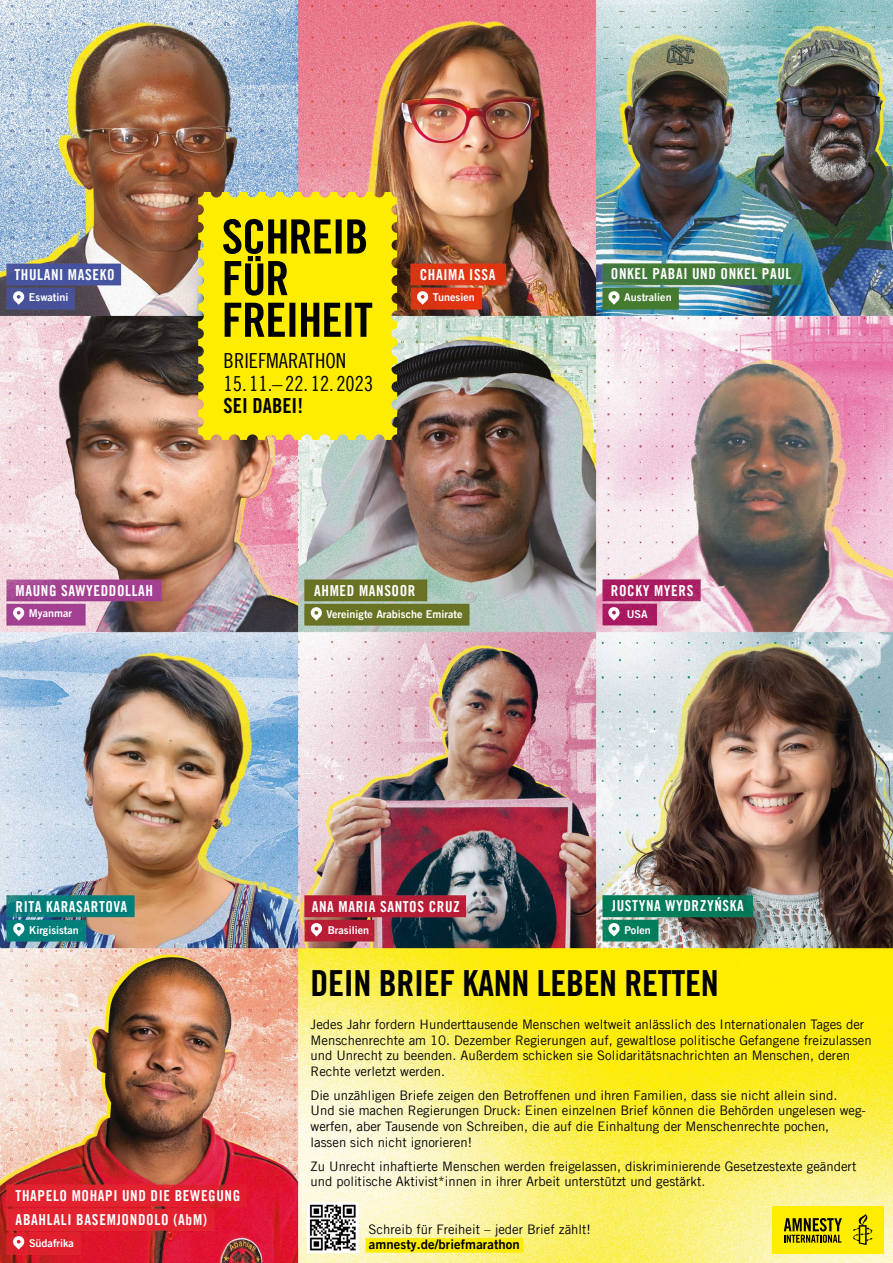
<style>
.page{position:relative;width:893px;height:1263px;background:#fff}
.page>*{position:absolute;margin:0;border:0;box-sizing:border-box;transform-origin:0 0}
.t1{font:36px "Amnesty Trade Gothic Bd Cn 20";letter-spacing:-.01em;color:#000}
.t2{font:20.7px "Amnesty Trade Gothic Cn 18";color:#000}
.t3{font:20.7px "Amnesty Trade Gothic Bd Cn 20";color:#000}
.t4{font:15.15px/24.2px "Amnesty Trade Gothic Bd Cn 20";letter-spacing:.04em;color:#fff}
.t5{font:13.12px/15.8px "Amnesty Trade Gothic";color:#000}
.t6{font:13.12px "Amnesty Trade Gothic Bd 2";letter-spacing:.005em;color:#000}
.t7{font:10.8px "Amnesty Trade Gothic Bd 2";color:#fff}
</style>
<div class="page">
<img style="left:0;top:0;width:893px;height:1263px">
<svg style="left:198px;top:192px;width:199px;height:248px;background:#f7e409"></svg>
<svg style="left:225px;top:303px;width:147px;height:34px;background:#7f7500"></svg>
<svg style="left:223px;top:219px;width:143px;height:77px;background:#a69b00"></svg>
<div style="left:773px;top:1207px;width:111px;height:47px;background:#ffed00"></div>
<svg style="left:853px;top:1214px;width:20px;height:31px"></svg>
<svg style="left:784px;top:1218px;width:58px;height:25px"></svg>
<img style="left:308px;top:1202px;width:50px;height:50px">
<svg style="left:12px;top:291px;width:13px;height:14px"></svg>
<svg style="left:416px;top:291px;width:13px;height:14px"></svg>
<svg style="left:12px;top:607px;width:13px;height:14px"></svg>
<svg style="left:310px;top:607px;width:12px;height:14px"></svg>
<svg style="left:608px;top:291px;width:12px;height:14px"></svg>
<svg style="left:608px;top:606px;width:12px;height:15px"></svg>
<svg style="left:608px;top:922px;width:12px;height:14px"></svg>
<svg style="left:310px;top:922px;width:13px;height:14px"></svg>
<svg style="left:13px;top:1235px;width:12px;height:14px"></svg>
<svg style="left:13px;top:922px;width:12px;height:14px"></svg>
<p class="t4" style="left:14px;top:262px;width:102px">THULANI MASEKO</p>
<p class="t7" style="left:29px;top:291px;width:41px">Eswatini</p>
<p class="t4" style="left:16px;top:578px;width:139px">MAUNG SAWYEDDOLLAH</p>
<p class="t7" style="left:29px;top:607px;width:45px">Myanmar</p>
<h2 class="t2" style="left:224px;top:348px;width:124px">BRIEFMARATHON</h2>
<h2 class="t2" style="left:224px;top:371px;width:151px">15. 11.– 22. 12. 2023</h2>
<h2 class="t3" style="left:224px;top:393px;width:81px">SEI DABEI!</h2>
<p class="t4" style="left:420px;top:262px;width:77px">CHAIMA ISSA</p>
<p class="t7" style="left:433px;top:291px;width:43px">Tunesien</p>
<p class="t4" style="left:314px;top:578px;width:103px">AHMED MANSOOR</p>
<p class="t7" style="left:327px;top:607px;width:137px">Vereinigte Arabische Emirate</p>
<p class="t4" style="left:611px;top:262px;width:182px">ONKEL PABAI UND ONKEL PAUL</p>
<p class="t7" style="left:624px;top:291px;width:49px">Australien</p>
<p class="t4" style="left:611px;top:578px;width:84px">ROCKY MYERS</p>
<p class="t7" style="left:627px;top:607px;width:22px">USA</p>
<p class="t4" style="left:16px;top:894px;width:113px">RITA KARASARTOVA</p>
<p class="t7" style="left:29px;top:923px;width:51px">Kirgisistan</p>
<p class="t4" style="left:312px;top:894px;width:150px">ANA MARIA SANTOS CRUZ</p>
<p class="t4" style="left:612px;top:894px;width:134px">JUSTYNA WYDRZYŃSKA</p>
<p class="t7" style="left:328px;top:924px;width:43px">Brasilien</p>
<p class="t7" style="left:624px;top:923px;width:28px">Polen</p>
<h1 class="t1" style="left:311px;top:961px;width:410px">DEIN BRIEF KANN LEBEN RETTEN</h1>
<p class="t4" style="left:16px;top:1183px;width:226px">THAPELO MOHAPI UND DIE BEWEGUNG<br>ABAHLALI BASEMJONDOLO (AbM)</p>
<p class="t7" style="left:29px;top:1236px;width:47px">Südafrika</p>
<p class="t5" style="left:311px;top:1016px;width:563px">Jedes Jahr fordern Hunderttausende Menschen weltweit anlässlich des Internationalen Tages der Menschenrechte am 10. Dezember Regierungen auf, gewaltlose politische Gefangene freizulassen und Unrecht zu beenden. Außerdem schicken sie Solidaritätsnachrichten an Menschen, deren Rechte verletzt werden.</p>
<p class="t5" style="left:311px;top:1087px;width:557px">Die unzähligen Briefe zeigen den Betroffenen und ihren Familien, dass sie nicht allein sind.<br>Und sie machen Regierungen Druck: Einen einzelnen Brief können die Behörden ungelesen weg&shy;werfen, aber Tausende von Schreiben, die auf die Einhaltung der Menschenrechte pochen, lassen sich nicht ignorieren!</p>
<p class="t5" style="left:311px;top:1158px;width:547px">Zu Unrecht inhaftierte Menschen werden freigelassen, diskriminierende Gesetzestexte geändert und politische Aktivist*innen in ihrer Arbeit unterstützt und gestärkt.</p>
<p class="t5" style="left:369px;top:1221px;width:224px">Schreib für Freiheit – jeder Brief zählt!</p>
<p class="t6" style="left:369px;top:1236px;width:153px">amnesty.de/briefmarathon</p>
</div>
